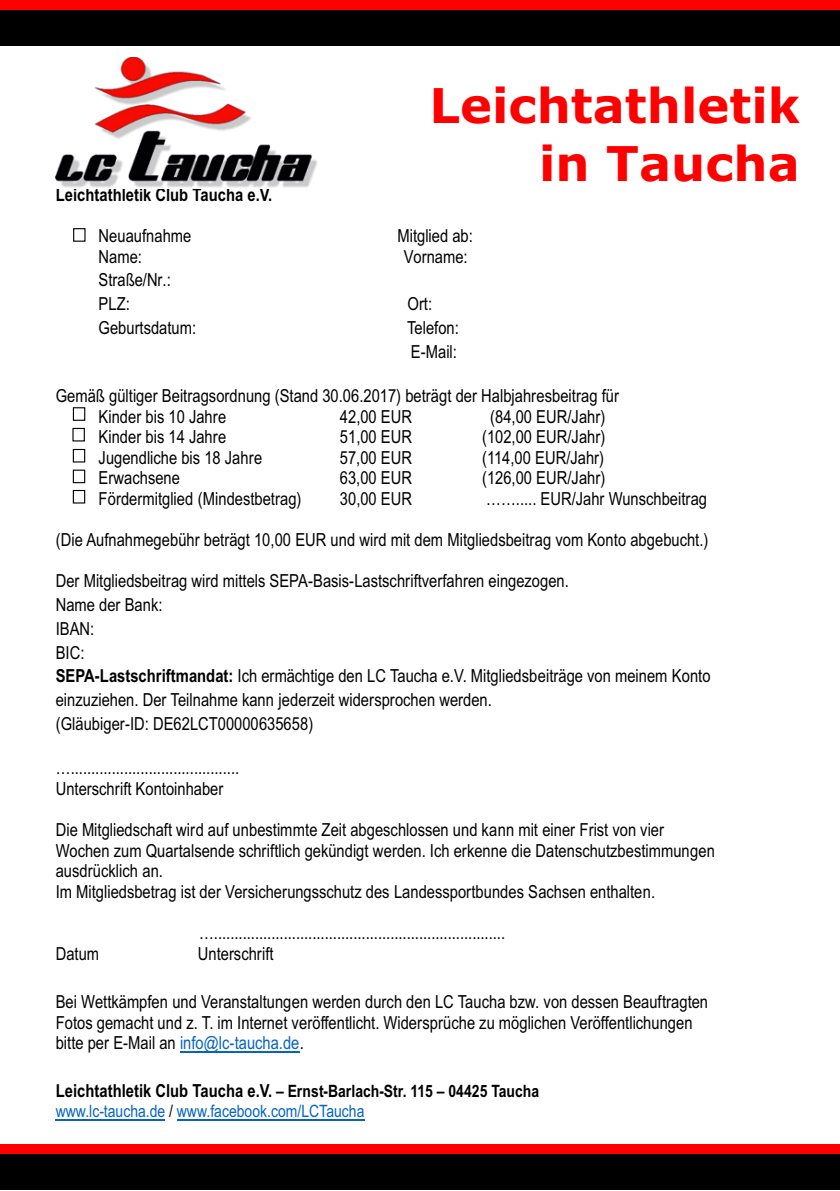
<style>
.page{position:relative;width:840px;height:1191px;background:#fff}
.page>*{position:absolute;margin:0;border:0;box-sizing:border-box;transform-origin:0 0}
.t1{font:700 48px/58.4px "Verdana";color:#f00;text-align:right}
.t2{font:18px/23.8px "Arial Narrow";color:#000}
.t3{font:700 18px "Arial Narrow";color:#000}
.t4{font:17px/19.6px "Arial Narrow";color:#0563c1}
.s1{font-weight:700}
.s2{color:#0563c1}
.s3{font-weight:700;font-size:18px;color:#000}
.s4{font-weight:700;color:#000}
.s5{color:#000}
</style>
<div class="page">
<hr style="left:180px;top:1051px;width:119px;height:1px;background:#0563c1">
<hr style="left:56px;top:1119px;width:109px;height:1px;background:#0563c1">
<hr style="left:177px;top:1119px;width:187px;height:1px;background:#0563c1">
<img style="left:55px;top:57px;width:263px;height:131px">
<div style="left:73px;top:407px;width:12px;height:14px;border:1px solid #000"></div>
<div style="left:73px;top:228px;width:12px;height:14px;border:1px solid #000"></div>
<div style="left:72px;top:428px;width:13px;height:13px;border:1px solid #000"></div>
<div style="left:73px;top:449px;width:12px;height:13px;border:1px solid #000"></div>
<div style="left:73px;top:469px;width:12px;height:14px;border:1px solid #000"></div>
<div style="left:73px;top:490px;width:12px;height:13px;border:1px solid #000"></div>
<div style="left:0;top:9px;width:839px;height:37px;background:#000"></div>
<div style="left:0;top:0;width:839px;height:10px;background:#f00"></div>
<div style="left:0;top:1153px;width:838px;height:37px;background:#000"></div>
<div style="left:0;top:1144px;width:838px;height:9px;background:#f00"></div>
<h1 class="t1" style="left:429px;top:80px;width:372px">Leichtathletik in Taucha</h1>
<p class="t3" style="left:56px;top:188px;width:218px">Leichtathletik Club Taucha e.V.</p>
<p class="t2" style="left:99px;top:225px;width:94px">Neuaufnahme</p>
<p class="t2" style="left:397px;top:225px;width:77px">Mitglied ab:</p>
<p class="t2" style="left:99px;top:246px;width:45px">Name:</p>
<p class="t2" style="left:403px;top:246px;width:65px">Vorname:</p>
<p class="t2" style="left:99px;top:270px;width:74px">Straße/Nr.:<br>PLZ:</p>
<p class="t2" style="left:407px;top:294px;width:26px">Ort:</p>
<p class="t2" style="left:99px;top:317px;width:99px">Geburtsdatum:</p>
<p class="t2" style="left:407px;top:317px;width:53px">Telefon:<br>E-Mail:</p>
<p class="t2" style="left:99px;top:387px;width:521px;line-height:20.6px;text-indent:-43px">Gemäß gültiger Beitragsordnung (Stand 30.06.2017) beträgt der Halbjahresbeitrag für<br>Kinder bis 10 Jahre</p>
<p class="t2" style="left:340px;top:406px;width:74px">42,00 EUR</p>
<p class="t2" style="left:490px;top:406px;width:117px">(84,00 EUR/Jahr)</p>
<p class="t2" style="left:99px;top:426px;width:129px">Kinder bis 14 Jahre</p>
<p class="t2" style="left:340px;top:426px;width:74px">51,00 EUR</p>
<p class="t2" style="left:481px;top:426px;width:125px">(102,00 EUR/Jahr)</p>
<p class="t2" style="left:99px;top:447px;width:165px">Jugendliche bis 18 Jahre</p>
<p class="t2" style="left:340px;top:447px;width:74px">57,00 EUR</p>
<p class="t2" style="left:481px;top:447px;width:124px">(114,00 EUR/Jahr)</p>
<p class="t2" style="left:99px;top:468px;width:83px">Erwachsene</p>
<p class="t2" style="left:340px;top:468px;width:74px">63,00 EUR</p>
<p class="t2" style="left:481px;top:468px;width:125px">(126,00 EUR/Jahr)</p>
<p class="t2" style="left:99px;top:488px;width:204px">Fördermitglied (Mindestbetrag)</p>
<p class="t2" style="left:340px;top:488px;width:74px">30,00 EUR</p>
<p class="t2" style="left:486px;top:488px;width:222px">……..... EUR/Jahr Wunschbeitrag</p>
<p class="t2" style="left:56px;top:529px;width:653px">(Die Aufnahmegebühr beträgt 10,00 EUR und wird mit dem Mitgliedsbeitrag vom Konto abgebucht.)</p>
<p class="t2" style="left:56px;top:571px;width:656px">Der Mitgliedsbeitrag wird mittels SEPA-Basis-Lastschriftverfahren eingezogen.<br>Name der Bank:<br>IBAN:<br>BIC:<br><span class="s1">SEPA-Lastschriftmandat:</span> Ich ermächtige den LC Taucha e.V. Mitgliedsbeiträge von meinem Konto einzuziehen. Der Teilnahme kann jederzeit widersprochen werden.<br>(Gläubiger-ID: DE62LCT00000635658)</p>
<p class="t2" style="left:56px;top:759px;width:185px;line-height:20.6px">….........................................<br>Unterschrift Kontoinhaber</p>
<p class="t2" style="left:56px;top:821px;width:660px;line-height:20.6px">Die Mitgliedschaft wird auf unbestimmte Zeit abgeschlossen und kann mit einer Frist von vier Wochen zum Quartalsende schriftlich gekündigt werden. Ich erkenne die Datenschutzbestimmungen ausdrücklich an.<br>Im Mitgliedsbetrag ist der Versicherungsschutz des Landessportbundes Sachsen enthalten.</p>
<p class="t2" style="left:199px;top:922px;width:307px">….......................................................................</p>
<p class="t2" style="left:56px;top:943px;width:45px">Datum</p>
<p class="t2" style="left:198px;top:943px;width:77px">Unterschrift</p>
<p class="t2" style="left:56px;top:993px;width:653px;line-height:20.6px">Bei Wettkämpfen und Veranstaltungen werden durch den LC Taucha bzw. von dessen Beauftragten<br>Fotos gemacht und z. T. im Internet veröffentlicht. Widersprüche zu möglichen Veröffentlichungen bitte per E-Mail an <span class="s2">info@lc-taucha.de</span>.</p>
<p class="t4" style="left:56px;top:1083px;width:485px"><span class="s3">Leichtathletik Club Taucha e.V.</span> <span class="s4">– Ernst-Barlach-Str. 115 – 04425 Taucha </span>www.lc-taucha.de <span class="s5">/</span> www.facebook.com/LCTaucha</p>
</div>
